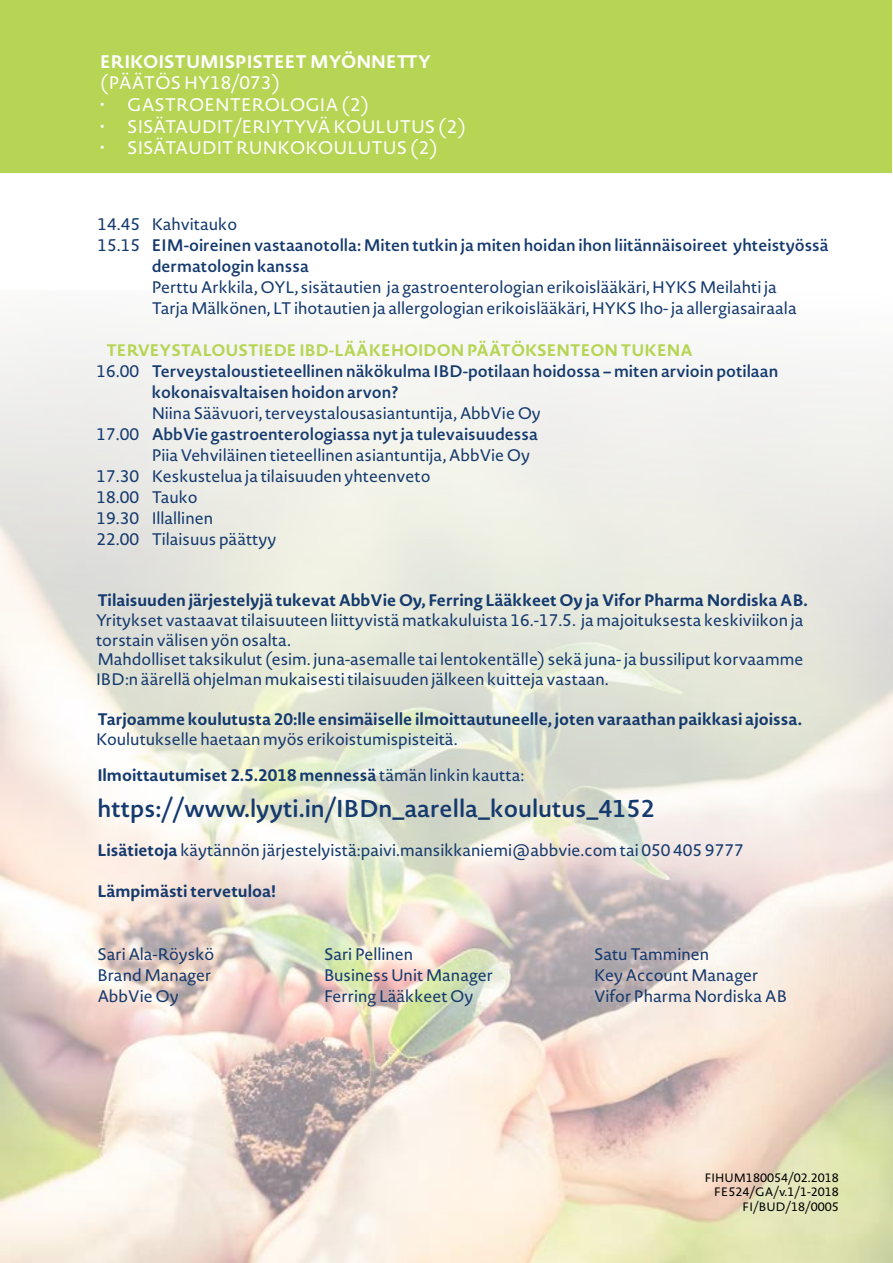
<style>
.page{position:relative;width:893px;height:1263px;background:#fff}
.page>*{position:absolute;margin:0;border:0;box-sizing:border-box;transform-origin:0 0}
.t1{font:600 24px "Novel Sans Rd Pro";color:#153a6e}
.t2{font:18px "Novel Sans Rd Pro";color:#fff}
.t3{font:700 18px "Novel Sans Rd Pro";color:#fff}
.t4{font:16.5px/19.8px "Novel Sans Rd Pro";color:#153a6e}
.t5{font:600 16.5px "Novel Sans Rd Pro";color:#153a6e}
.t6{font:700 16.5px "Novel Sans Rd Pro";color:#153a6e}
.t7{font:700 16.5px "Novel Sans Rd Pro";color:#b6d554}
.t8{font:12px/14.4px "Novel Sans Rd Pro";color:#000;text-align:right}
.s1{font-weight:400}
.s2{font-weight:700}
</style>
<div class="page">
<img style="left:0;top:327px;width:893px;height:936px">
<div style="left:0;top:0;width:891px;height:173px;background:#b6d554"></div>
<p class="t3" style="left:100px;top:48px;width:332px">ERIKOISTUMISPISTEET MYÖNNETTY</p>
<p class="t2" style="left:100px;top:70px;width:181px">(PÄÄTÖS HY18/073)</p>
<p class="t2" style="left:100px;top:92px;width:270px">• GASTROENTEROLOGIA (2)</p>
<p class="t2" style="left:100px;top:113px;width:367px">• SISÄTAUDIT/ERIYTYVÄ KOULUTUS (2)</p>
<p class="t2" style="left:100px;top:135px;width:339px">• SISÄTAUDIT RUNKOKOULUTUS (2)</p>
<p class="t4" style="left:98px;top:214px;width:141px">14.45 Kahvitauko</p>
<p class="t5" style="left:98px;top:233px;width:733px"><span class="s1">15.15</span> EIM-oireinen vastaanotolla: Miten tutkin ja miten hoidan ihon liitännäisoireet yhteistyössä</p>
<p class="t5" style="left:152px;top:254px;width:159px">dermatologin kanssa</p>
<p class="t4" style="left:152px;top:277px;width:646px;line-height:21px">Perttu Arkkila, OYL, sisätautien ja gastroenterologian erikoislääkäri, HYKS Meilahti ja<br>Tarja Mälkönen, LT ihotautien ja allergologian erikoislääkäri, HYKS Iho- ja allergiasairaala</p>
<p class="t7" style="left:107px;top:338px;width:588px">TERVEYSTALOUSTIEDE IBD-LÄÄKEHOIDON PÄÄTÖKSENTEON TUKENA</p>
<p class="t5" style="left:97px;top:359px;width:683px"><span class="s1">16.00</span> Terveystaloustieteellinen näkökulma IBD-potilaan hoidossa – miten arvioin potilaan</p>
<p class="t5" style="left:152px;top:380px;width:248px">kokonaisvaltaisen hoidon arvon?</p>
<p class="t4" style="left:152px;top:403px;width:391px">Niina Säävuori, terveystalousasiantuntija, AbbVie Oy</p>
<p class="t5" style="left:97px;top:422px;width:443px"><span class="s1">17.00</span> AbbVie gastroenterologiassa nyt ja tulevaisuudessa</p>
<p class="t4" style="left:152px;top:445px;width:380px">Piia Vehviläinen tieteellinen asiantuntija, AbbVie Oy</p>
<p class="t4" style="left:97px;top:466px;width:335px">17.30 Keskustelua ja tilaisuuden yhteenveto</p>
<p class="t4" style="left:97px;top:487px;width:103px">18.00 Tauko</p>
<p class="t4" style="left:97px;top:508px;width:118px">19.30 Illallinen</p>
<p class="t4" style="left:97px;top:529px;width:181px">22.00 Tilaisuus päättyy</p>
<p class="t6" style="left:98px;top:588px;width:712px">Tilaisuuden järjestelyjä tukevat AbbVie Oy, Ferring Lääkkeet Oy ja Vifor Pharma Nordiska AB.</p>
<p class="t4" style="left:96px;top:610px;width:709px">Yritykset vastaavat tilaisuuteen liittyvistä matkakuluista 16.-17.5. ja majoituksesta keskiviikon ja torstain välisen yön osalta.<br>Mahdolliset taksikulut (esim. juna-asemalle tai lentokentälle) sekä juna- ja bussiliput korvaamme IBD:n äärellä ohjelman mukaisesti tilaisuuden jälkeen kuitteja vastaan.</p>
<p class="t6" style="left:98px;top:707px;width:706px">Tarjoamme koulutusta 20:lle ensimäiselle ilmoittautuneelle, joten varaathan paikkasi ajoissa.</p>
<p class="t4" style="left:96px;top:720px;width:430px;line-height:36px">Koulutukselle haetaan myös erikoistumispisteitä.<br><span class="s2">Ilmoittautumiset 2.5.2018 mennessä</span> tämän linkin kautta:</p>
<h1 class="t1" style="left:98px;top:790px;width:559px">https://www.lyyti.in/IBDn_aarella_koulutus_4152</h1>
<p class="t4" style="left:98px;top:840px;width:648px"><span class="s2">Lisätietoja</span> käytännön järjestelyistä:paivi.mansikkaniemi@abbvie.com tai 050 405 9777</p>
<p class="t6" style="left:98px;top:879px;width:180px">Lämpimästi tervetuloa!</p>
<p class="t4" style="left:98px;top:944px;width:118px">Sari Ala-Röyskö</p>
<p class="t4" style="left:324px;top:944px;width:91px">Sari Pellinen</p>
<p class="t4" style="left:594px;top:944px;width:117px">Satu Tamminen</p>
<p class="t4" style="left:98px;top:965px;width:116px">Brand Manager</p>
<p class="t4" style="left:324px;top:965px;width:171px">Business Unit Manager</p>
<p class="t4" style="left:594px;top:965px;width:166px">Key Account Manager</p>
<p class="t4" style="left:98px;top:986px;width:83px">AbbVie Oy</p>
<p class="t4" style="left:324px;top:986px;width:151px">Ferring Lääkkeet Oy</p>
<p class="t4" style="left:594px;top:986px;width:195px">Vifor Pharma Nordiska AB</p>
<p class="t8" style="left:705px;top:1170px;width:136px">FIHUM180054/02.2018<br>FE524/GA/v.1/1-2018<br>FI/BUD/18/0005</p>
</div>
